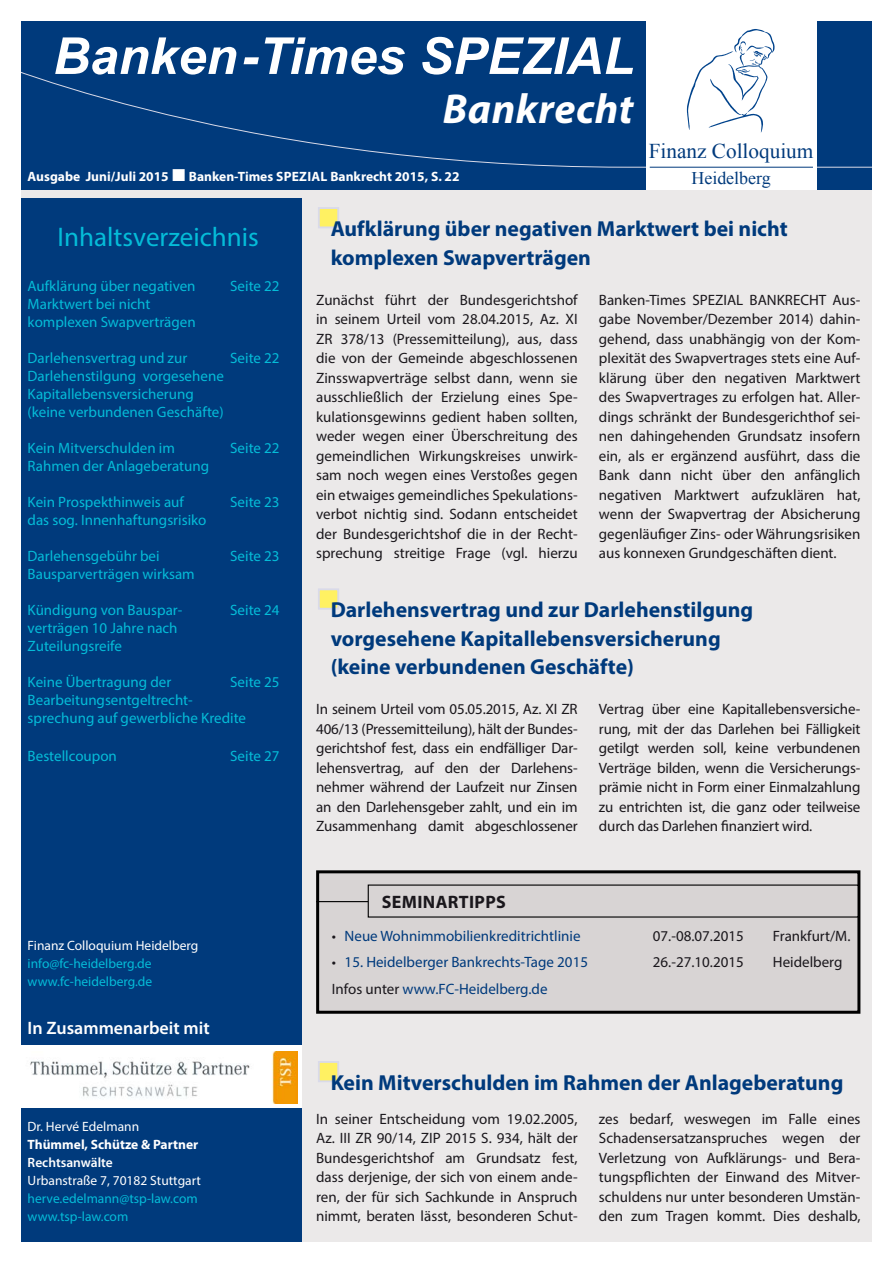
<style>
.page{position:relative;width:893px;height:1263px;background:#fff}
.page>*{position:absolute;margin:0;border:0;box-sizing:border-box;transform-origin:0 0}
.t1{font:italic 700 51px "Arial";color:#fff}
.t2{font:italic 700 42px "Myriad Pro";letter-spacing:.01em;color:#fff}
.t3{font:27px "Myriad Pro";color:#05bcd8}
.t4{font:700 21.75px/28.5px "Myriad Pro";color:#003a7c}
.t5{font:21px "Times New Roman";color:#003a7c}
.t6{font:600 18px "Myriad Pro";color:#fff}
.t7{font:700 18px "Myriad Pro";letter-spacing:.02em;color:#1a171c}
.t8{font:17.7px "Times New Roman";color:#003a7c}
.t9{font:15px/19.5px "Myriad Pro";color:#1a171c;text-align:justify}
.t10{font:15px/18px "Myriad Pro";color:#05bcd8}
.t11{font:15px "Myriad Pro";color:#003a7c}
.t12{font:13.5px/18px "Myriad Pro";color:#05bcd8}
.t13{font:700 13.5px "Myriad Pro";color:#fff}
.t14{font:13.5px "Myriad Pro";color:#fff}
.t15{font:600 13.5px "Myriad Pro";color:#fff}
.s1{color:#1a171c}
</style>
<div class="page">
<div style="left:21px;top:21px;width:851px;height:170px;background:#003a7c"></div>
<svg style="left:21px;top:51px;width:851px;height:117px"></svg>
<div style="left:646px;top:21px;width:170px;height:170px;background:#fff"></div>
<svg style="left:687px;top:29px;width:88px;height:104px"></svg>
<hr style="left:650px;top:167px;width:163px;height:1px;background:#003a7c">
<div style="left:21px;top:190px;width:851px;height:1052px;background:#ebe9e9"></div>
<div style="left:21px;top:198px;width:281px;height:1044px;background:#003a7c"></div>
<div style="left:318px;top:207px;width:21px;height:21px;background:#fff162;border:2px solid #d9dae9"></div>
<div style="left:318px;top:588px;width:21px;height:22px;background:#fff162;border:2px solid #d9dae9"></div>
<div style="left:318px;top:1061px;width:21px;height:21px;background:#fff162;border:2px solid #d9dae9"></div>
<div style="left:21px;top:1045px;width:281px;height:63px;background:#fff"></div>
<img style="left:30px;top:1051px;width:267px;height:52px">
<div style="left:318px;top:872px;width:541px;height:140px;background:#d8d4d4"></div>
<div style="left:316px;top:870px;width:544px;height:144px;border:3px solid #000"></div>
<hr style="left:316px;top:901px;width:75px;height:1px;background:#000">
<div style="left:368px;top:885px;width:490px;height:32px;background:#d8d4d4"></div>
<h1 class="t1" style="left:53px;top:22px;width:583px">Banken -Times SPEZIAL</h1>
<h2 class="t2" style="left:443px;top:82px;width:192px">Bankrecht</h2>
<p class="t13" style="left:28px;top:167px;width:143px">Ausgabe Juni/Juli 2015</p>
<p class="t13" style="left:189px;top:167px;width:272px">Banken-Times SPEZIAL Bankrecht 2015, S. 22</p>
<h3 class="t5" style="left:649px;top:137px;width:166px">Finanz Colloquium</h3>
<p class="t8" style="left:691px;top:166px;width:81px">Heidelberg</p>
<h3 class="t3" style="left:58px;top:221px;width:203px">Inhaltsverzeichnis</h3>
<p class="t10" style="left:28px;top:277px;width:169px">Aufklärung über negativen</p>
<p class="t10" style="left:230px;top:277px;width:51px">Seite 22</p>
<p class="t10" style="left:28px;top:295px;width:170px">Marktwert bei nicht komplexen Swapverträgen</p>
<p class="t10" style="left:28px;top:349px;width:161px">Darlehensvertrag und zur</p>
<p class="t10" style="left:230px;top:349px;width:51px">Seite 22</p>
<p class="t10" style="left:28px;top:367px;width:198px">Darlehenstilgung vorgesehene<br>Kapitallebensversicherung (keine verbundenen Geschäfte)</p>
<p class="t10" style="left:28px;top:439px;width:149px">Kein Mitverschulden im</p>
<p class="t10" style="left:230px;top:439px;width:51px">Seite 22</p>
<p class="t10" style="left:28px;top:457px;width:183px">Rahmen der Anlageberatung</p>
<p class="t10" style="left:28px;top:493px;width:158px">Kein Prospekthinweis auf</p>
<p class="t10" style="left:230px;top:493px;width:51px">Seite 23</p>
<p class="t10" style="left:28px;top:511px;width:180px">das sog. Innenhaftungsrisiko</p>
<p class="t10" style="left:28px;top:547px;width:134px">Darlehensgebühr bei</p>
<p class="t10" style="left:230px;top:547px;width:51px">Seite 23</p>
<p class="t10" style="left:28px;top:565px;width:169px">Bausparverträgen wirksam</p>
<p class="t10" style="left:28px;top:601px;width:156px">Kündigung von Bauspar-</p>
<p class="t10" style="left:230px;top:601px;width:51px">Seite 24</p>
<p class="t10" style="left:28px;top:619px;width:151px">verträgen 10 Jahre nach<br>Zuteilungsreife</p>
<p class="t10" style="left:28px;top:673px;width:145px">Keine Übertragung der</p>
<p class="t10" style="left:230px;top:673px;width:51px">Seite 25</p>
<p class="t10" style="left:28px;top:691px;width:220px">Bearbeitungsentgeltrecht&shy;sprechung auf gewerbliche Kredite</p>
<p class="t10" style="left:28px;top:747px;width:91px">Bestellcoupon</p>
<p class="t10" style="left:230px;top:747px;width:51px">Seite 27</p>
<p class="t14" style="left:28px;top:937px;width:172px">Finanz Colloquium Heidelberg</p>
<p class="t12" style="left:28px;top:954px;width:126px">info@fc-heidelberg.de www.fc-heidelberg.de</p>
<p class="t6" style="left:28px;top:1016px;width:184px">In Zusammenarbeit mit</p>
<p class="t14" style="left:28px;top:1118px;width:113px">Dr. Hervé Edelmann</p>
<p class="t13" style="left:28px;top:1136px;width:172px">Thümmel, Schütze &amp; Partner</p>
<p class="t15" style="left:28px;top:1154px;width:87px">Rechtsanwälte</p>
<p class="t14" style="left:28px;top:1172px;width:175px">Urbanstraße 7, 70182 Stuttgart</p>
<p class="t12" style="left:28px;top:1189px;width:172px">herve.edelmann@tsp-law.com www.tsp-law.com</p>
<h3 class="t4" style="left:331px;top:214px;width:459px">Aufklärung über negativen Marktwert bei nicht komplexen Swapverträgen</h3>
<p class="t9" style="left:316px;top:290px;width:263px">Zunächst führt der Bundesgerichtshof in seinem Urteil vom 28.04.2015, Az. XI ZR 378/13 (Pressemitteilung), aus, dass die von der Gemeinde abgeschlossenen Zinsswapverträge selbst dann, wenn sie ausschließlich der Erzielung eines Spe&shy;kulationsgewinns gedient haben sollten, weder wegen einer Überschreitung des gemeindlichen Wirkungskreises unwirk&shy;sam noch wegen eines Verstoßes gegen ein etwaiges gemeindliches Spekulations&shy;verbot nichtig sind. Sodann entscheidet der Bundesgerichtshof die in der Recht&shy;sprechung streitige Frage (vgl. hierzu</p>
<p class="t9" style="left:599px;top:290px;width:263px">Banken-Times SPEZIAL BANKRECHT Aus&shy;gabe November/Dezember 2014) dahin&shy;gehend, dass unabhängig von der Kom&shy;plexität des Swapvertrages stets eine Auf&shy;klärung über den negativen Marktwert des Swapvertrages zu erfolgen hat. Aller&shy;dings schränkt der Bundesgerichthof sei&shy;nen dahingehenden Grundsatz insofern ein, als er ergänzend ausführt, dass die Bank dann nicht über den anfänglich negativen Marktwert aufzuklären hat, wenn der Swapvertrag der Absicherung gegenläufiger Zins- oder Währungsrisiken aus konnexen Grundgeschäften dient.</p>
<h3 class="t4" style="left:331px;top:595px;width:424px">Darlehensvertrag und zur Darlehenstilgung vorgesehene Kapitallebensversicherung (keine verbundenen Geschäfte)</h3>
<p class="t9" style="left:316px;top:699px;width:263px">In seinem Urteil vom 05.05.2015, Az. XI ZR 406/13 (Pressemitteilung), hält der Bundes&shy;gerichtshof fest, dass ein endfälliger Dar&shy;lehensvertrag, auf den der Darlehens&shy;nehmer während der Laufzeit nur Zinsen an den Darlehensgeber zahlt, und ein im Zusammenhang damit abgeschlossener</p>
<p class="t9" style="left:599px;top:699px;width:263px">Vertrag über eine Kapitallebensversiche&shy;rung, mit der das Darlehen bei Fälligkeit getilgt werden soll, keine verbundenen Verträge bilden, wenn die Versicherungs&shy;prämie nicht in Form einer Einmalzahlung zu entrichten ist, die ganz oder teilweise durch das Darlehen finanziert wird.</p>
<p class="t7" style="left:382px;top:890px;width:126px">SEMINARTIPPS</p>
<p class="t11" style="left:332px;top:927px;width:250px"><span class="s1">•</span> Neue Wohnimmobilienkreditrichtlinie</p>
<p class="t9" style="left:653px;top:926px;width:92px">07.-08.07.2015</p>
<p class="t9" style="left:773px;top:926px;width:79px">Frankfurt/M.</p>
<p class="t11" style="left:332px;top:953px;width:258px"><span class="s1">•</span> 15. Heidelberger Bankrechts-Tage 2015</p>
<p class="t9" style="left:653px;top:952px;width:92px">26.-27.10.2015</p>
<p class="t9" style="left:773px;top:952px;width:71px">Heidelberg</p>
<p class="t11" style="left:332px;top:980px;width:217px"><span class="s1">Infos unter</span> www.FC-Heidelberg.de</p>
<h3 class="t4" style="left:331px;top:1068px;width:514px">Kein Mitverschulden im Rahmen der Anlageberatung</h3>
<p class="t9" style="left:316px;top:1109px;width:263px">In seiner Entscheidung vom 19.02.2005, Az. III ZR 90/14, ZIP 2015 S. 934, hält der Bundesgerichtshof am Grundsatz fest, dass derjenige, der sich von einem ande&shy;ren, der für sich Sachkunde in Anspruch nimmt, beraten lässt, besonderen Schut-</p>
<p class="t9" style="left:599px;top:1109px;width:263px">zes bedarf, weswegen im Falle eines Schadensersatzanspruches wegen der Verletzung von Aufklärungs- und Bera&shy;tungspflichten der Einwand des Mitver&shy;schuldens nur unter besonderen Umstän&shy;den zum Tragen kommt. Dies deshalb,</p>
</div>
